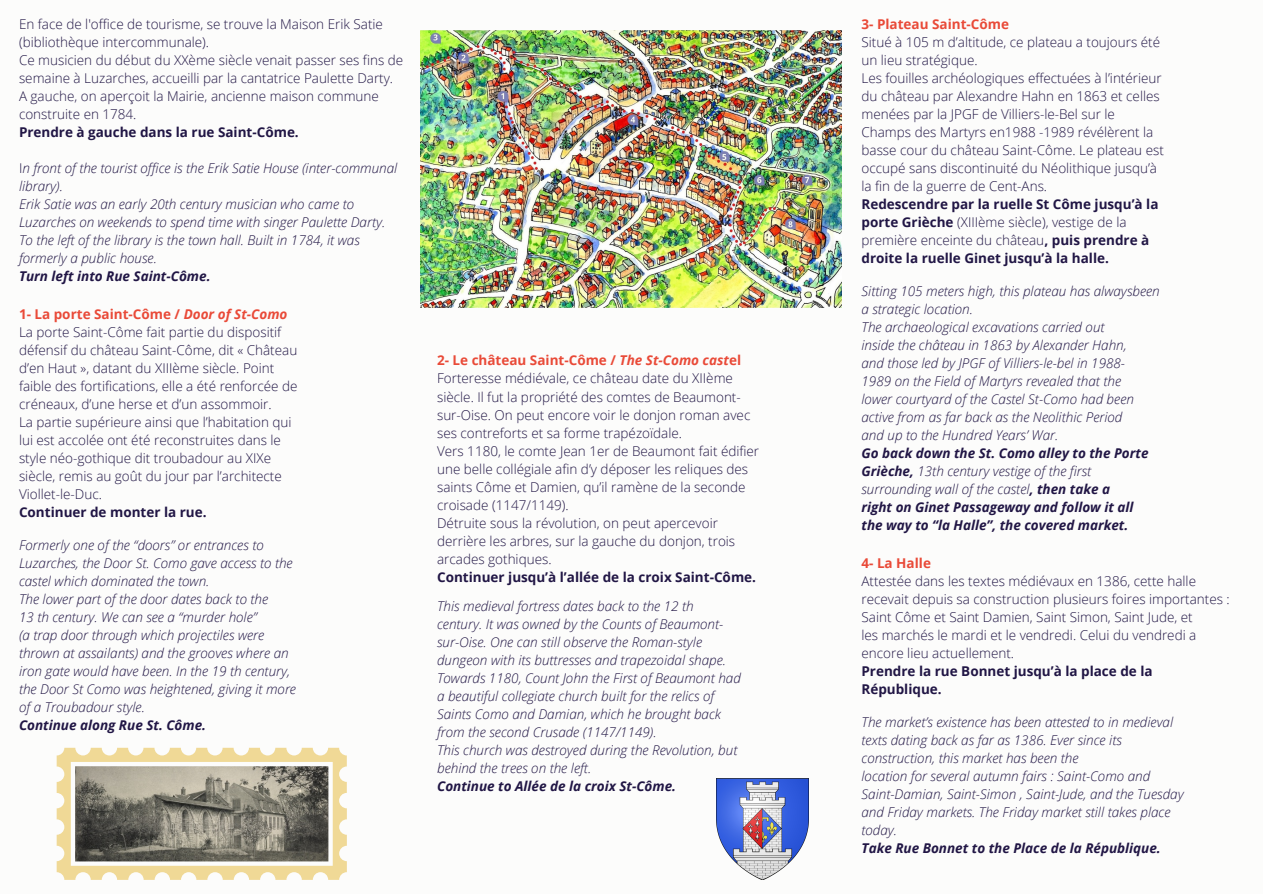
<style>
.page{position:relative;width:1263px;height:894px;background:#fff}
.page>*{position:absolute;margin:0;border:0;box-sizing:border-box;transform-origin:0 0}
.t1{font:italic 300 13.5px/18px "Open Sans";color:#211645}
.t2{font:300 13.5px/18px "Open Sans";color:#211645}
.t3{font:700 13.5px/18px "Open Sans";color:#211645}
.t4{font:italic 700 13.5px "Open Sans";color:#211645}
.t5{font:700 13.5px "Open Sans";color:#e94a38}
.s1{font-style:normal}
.s2{font-style:italic}
.s3{font-weight:300}
.s4{font-weight:700}
</style>
<div class="page">
<div style="left:0;top:0;width:1263px;height:893px;background:#fcfcfb"></div>
<svg style="left:57px;top:747px;width:290px;height:132px;background:#a9a28c"></svg>
<img style="left:716px;top:778px;width:92px;height:101px">
<img style="left:421px;top:30px;width:421px;height:277px">
<p class="t2" style="left:19px;top:14px;width:365px">En face de l'office de tourisme, se trouve la Maison Erik Satie (bibliothèque intercommunale).</p>
<p class="t2" style="left:19px;top:50px;width:386px">Ce musicien du début du XXème siècle venait passer ses fins de semaine à Luzarches, accueilli par la cantatrice Paulette Darty.</p>
<p class="t2" style="left:19px;top:86px;width:361px">A gauche, on aperçoit la Mairie, ancienne maison commune construite en 1784.</p>
<p class="t3" style="left:19px;top:122px;width:281px">Prendre à gauche dans la rue Saint-Côme.</p>
<p class="t1" style="left:19px;top:158px;width:380px"><span class="s1">I</span>n front of the tourist office is the Erik Satie House (inter-communal library).</p>
<p class="t1" style="left:19px;top:194px;width:368px">Erik Satie was an early 20th century musician who came to<br>Luzarches on weekends to spend time with singer Paulette Darty.</p>
<p class="t1" style="left:19px;top:230px;width:342px">To the left of the library is the town hall. Built in 1784, it was formerly a public house.</p>
<p class="t4" style="left:19px;top:266px;width:193px">Turn left into Rue Saint-Côme.</p>
<p class="t5" style="left:19px;top:304px;width:270px">1- La porte Saint-Côme / <span class="s2">Door of St-Como</span></p>
<p class="t2" style="left:19px;top:322px;width:264px">La porte Saint-Côme fait partie du dispositif</p>
<p class="t2" style="left:19px;top:340px;width:280px">défensif du château Saint-Côme, dit « Château</p>
<p class="t2" style="left:19px;top:358px;width:257px">d’en Haut », datant du XIIIème siècle. Point</p>
<p class="t2" style="left:19px;top:376px;width:280px">faible des fortifications, elle a été renforcée de</p>
<p class="t2" style="left:19px;top:394px;width:254px">créneaux, d’une herse et d’un assommoir.</p>
<p class="t2" style="left:19px;top:412px;width:274px">La partie supérieure ainsi que l’habitation qui</p>
<p class="t2" style="left:19px;top:430px;width:263px">lui est accolée ont été reconstruites dans le</p>
<p class="t2" style="left:19px;top:448px;width:254px">style néo-gothique dit troubadour au XIXe</p>
<p class="t2" style="left:19px;top:466px;width:264px">siècle, remis au goût du jour par l’architecte</p>
<p class="t2" style="left:19px;top:484px;width:84px">Viollet-le-Duc.</p>
<p class="t3" style="left:19px;top:502px;width:189px">Continuer de monter la rue.</p>
<p class="t1" style="left:19px;top:536px;width:246px">Formerly one of the “doors” or entrances to</p>
<p class="t1" style="left:19px;top:554px;width:275px">Luzarches, the Door St. Como gave access to the castel which dominated the town.</p>
<p class="t1" style="left:19px;top:590px;width:251px">The lower part of the door dates back to the</p>
<p class="t1" style="left:19px;top:608px;width:239px">13 th century. We can see a “murder hole”</p>
<p class="t1" style="left:19px;top:626px;width:247px">(a trap door through which projectiles were</p>
<p class="t1" style="left:19px;top:644px;width:271px">thrown at assailants) and the grooves where an</p>
<p class="t1" style="left:19px;top:662px;width:273px">iron gate would have been. In the 19 th century,</p>
<p class="t1" style="left:19px;top:680px;width:279px">the Door St Como was heightened, giving it more of a Troubadour style.</p>
<p class="t4" style="left:19px;top:715px;width:189px">Continue along Rue St. Côme.</p>
<p class="t5" style="left:437px;top:351px;width:306px">2- Le château Saint-Côme / <span class="s2">The St-Como cast</span>el</p>
<p class="t2" style="left:437px;top:369px;width:315px">Forteresse médiévale, ce château date du XIIème siècle. Il fut la propriété des comtes de Beaumont&shy;sur-Oise. On peut encore voir le donjon roman avec ses contreforts et sa forme trapézoïdale.</p>
<p class="t2" style="left:437px;top:441px;width:324px">Vers 1180, le comte Jean 1er de Beaumont fait édifier une belle collégiale afin d’y déposer les reliques des saints Côme et Damien, qu’il ramène de la seconde croisade (1147/1149).</p>
<p class="t2" style="left:437px;top:513px;width:300px">Détruite sous la révolution, on peut apercevoir derrière les arbres, sur la gauche du donjon, trois arcades gothiques.</p>
<p class="t3" style="left:437px;top:567px;width:320px">Continuer jusqu’à l’allée de la croix Saint-Côme.</p>
<p class="t1" style="left:437px;top:597px;width:290px">This medieval fortress dates back to the 12 th century. It was owned by the Counts of Beaumont&shy;sur-Oise. One can still observe the Roman-style dungeon with its buttresses and trapezoidal shape.</p>
<p class="t1" style="left:437px;top:669px;width:305px">Towards 1180, Count John the First of Beaumont had a beautiful collegiate church built for the relics of Saints Como and Damian, which he brought back from the second Crusade (1147/1149).</p>
<p class="t1" style="left:437px;top:741px;width:302px">This church was destroyed during the Revolution, but behind the trees on the left.</p>
<p class="t4" style="left:437px;top:776px;width:240px">Continue to Allée de la croix St-Côme.</p>
<p class="t5" style="left:861px;top:14px;width:149px">3- Plateau Saint-Côme</p>
<p class="t2" style="left:861px;top:32px;width:300px">Situé à 105 m d’altitude, ce plateau a toujours été un lieu stratégique.</p>
<p class="t2" style="left:861px;top:68px;width:304px">Les fouilles archéologiques effectuées à l’intérieur du château par Alexandre Hahn en 1863 et celles menées par la JPGF de Villiers-le-Bel sur le Champs des Martyrs en1988 -1989 révélèrent la basse cour du château Saint-Côme. Le plateau est</p>
<p class="t2" style="left:861px;top:158px;width:297px">occupé sans discontinuité du Néolithique jusqu’à la fin de la guerre de Cent-Ans.</p>
<p class="t3" style="left:861px;top:194px;width:299px">Redescendre par la ruelle St Côme jusqu’à la porte Grièche <span class="s3">(XIIIème siècle), vestige de la première enceinte du château</span>, puis prendre à droite la ruelle Ginet jusqu’à la halle.</p>
<p class="t1" style="left:861px;top:282px;width:300px">Sitting 105 meters high, this plateau has alwaysbeen a strategic location.</p>
<p class="t1" style="left:861px;top:318px;width:245px">The archaeological excavations carried out</p>
<p class="t1" style="left:861px;top:336px;width:267px">inside the château in 1863 by Alexander Hahn,</p>
<p class="t1" style="left:861px;top:354px;width:265px">and those led by JPGF of Villiers-le-bel in 1988-</p>
<p class="t1" style="left:861px;top:372px;width:261px">1989 on the Field of Martyrs revealed that the</p>
<p class="t1" style="left:861px;top:390px;width:274px">lower courtyard of the Castel St-Como had been</p>
<p class="t1" style="left:861px;top:408px;width:262px">active from as far back as the Neolithic Period</p>
<p class="t1" style="left:861px;top:426px;width:198px">and up to the Hundred Years’ War.</p>
<p class="t4" style="left:861px;top:443px;width:289px">Go back down the St. Como alley to the Porte</p>
<p class="t1" style="left:861px;top:462px;width:231px"><span class="s4">Grièche,</span> 13th century vestige of the first</p>
<p class="t1" style="left:861px;top:480px;width:250px">surrounding wall of the castel<span class="s4">, then take a</span></p>
<p class="t4" style="left:861px;top:497px;width:273px">right on Ginet Passageway and follow it all</p>
<p class="t4" style="left:861px;top:515px;width:268px">the way to “la Halle”, the covered market.</p>
<p class="t5" style="left:861px;top:553px;width:71px">4- La Halle</p>
<p class="t2" style="left:861px;top:571px;width:370px">Attestée dans les textes médiévaux en 1386, cette halle recevait depuis sa construction plusieurs foires importantes :<br>Saint Côme et Saint Damien, Saint Simon, Saint Jude, et</p>
<p class="t2" style="left:861px;top:625px;width:336px">les marchés le mardi et le vendredi. Celui du vendredi a encore lieu actuellement.</p>
<p class="t3" style="left:861px;top:661px;width:293px">Prendre la rue Bonnet jusqu’à la place de la<br>République.</p>
<p class="t1" style="left:861px;top:712px;width:313px">The market’s existence has been attested to in medieval texts dating back as far as 1386. Ever since its construction, this market has been the</p>
<p class="t1" style="left:861px;top:766px;width:324px">location for several autumn fairs : Saint-Como and Saint-Damian, Saint-Simon , Saint-Jude, and the Tuesday and Friday markets. The Friday market still takes place today.</p>
<p class="t4" style="left:861px;top:838px;width:301px">Take Rue Bonnet to the Place de la République.</p>
</div>
